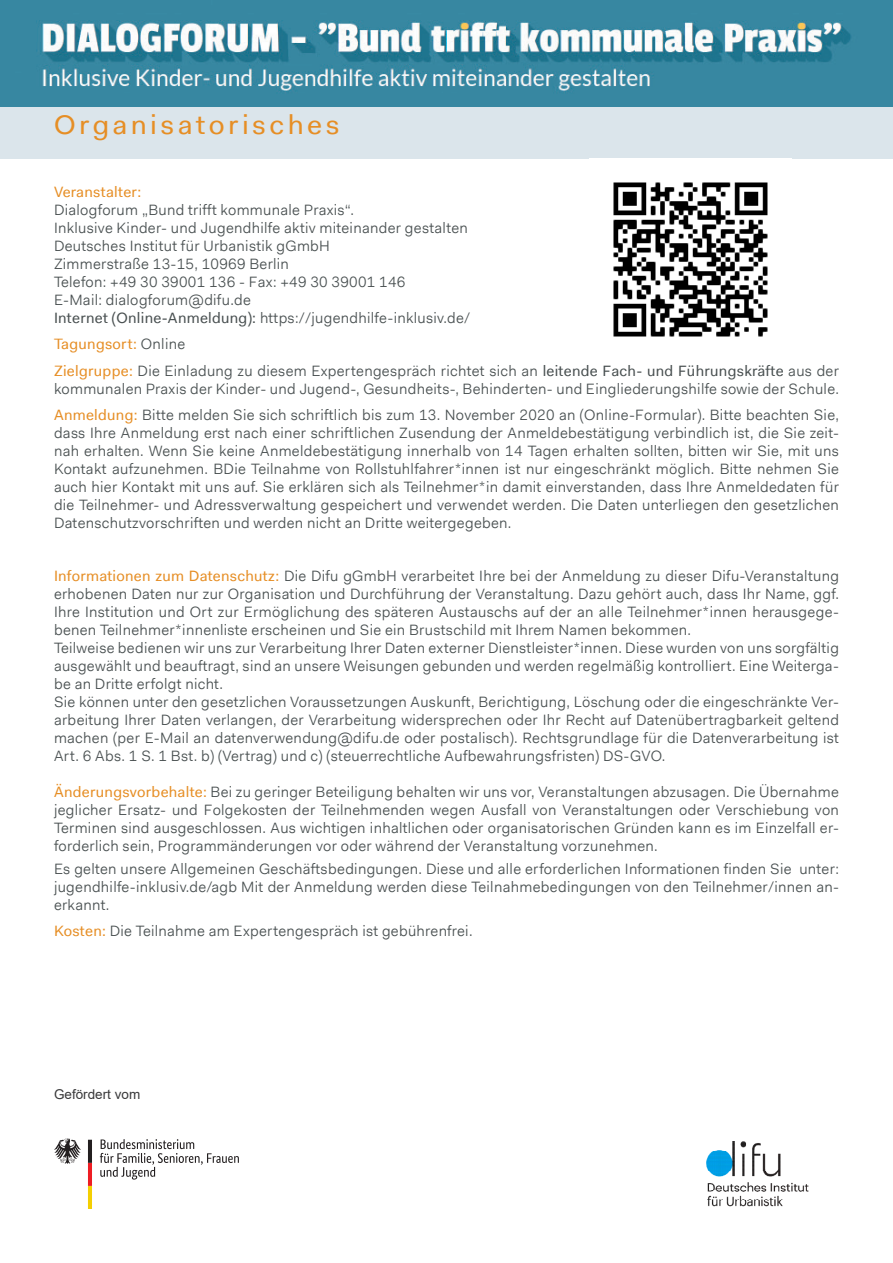
<style>
.page{position:relative;width:893px;height:1263px;background:#fff}
.page>*{position:absolute;margin:0;border:0;box-sizing:border-box;transform-origin:0 0}
.arial_10{font:27px "Fakt Pro";letter-spacing:.125em;color:#e68e25;scale:1.05 1}
.t1{font:15px/18px "Fakt Pro Blond";letter-spacing:.02em;color:#495051;text-align:justify}
.arial_10-2{font:15px "Fakt Pro";letter-spacing:.02em;color:#e68e25}
.arial_10-3{font:13.5px "Arial";color:#383839}
.s1{font-family:"Fakt Pro"}
.s2{font-family:"Fakt Pro Blond";color:#495051}
.s3{font-family:"Fakt Pro";color:#e68e25}
</style>
<div class="page">
<div style="left:0;top:28px;width:893px;height:131px;background:#dbe5eb"></div>
<img style="left:0;top:0;width:893px;height:106px">
<svg style="left:100px;top:1139px;width:139px;height:40px"></svg>
<svg style="left:54px;top:1138px;width:27px;height:26px"></svg>
<svg style="left:88px;top:1140px;width:4px;height:69px"></svg>
<img style="left:706px;top:1141px;width:103px;height:66px">
<img style="left:613px;top:182px;width:155px;height:155px">
<p class="arial_10" style="left:54px;top:107px;width:273px">Organisatorisches</p>
<p class="arial_10-2" style="left:54px;top:182px;width:89px">Veranstalter:</p>
<p class="t1" style="left:54px;top:201px;width:415px;text-align:left">Dialogforum „Bund trifft kommunale Praxis“.<br>Inklusive Kinder- und Jugendhilfe aktiv miteinander gestalten Deutsches Institut für Urbanistik gGmbH<br>Zimmerstraße 13-15, 10969 Berlin<br>Telefon: +49 30 39001 136 - Fax: +49 30 39001 146<br>E-Mail: dialogforum@difu.de</p>
<p class="t1" style="left:54px;top:309px;width:418px"><span class="s1">Internet (Online-Anmeldung):</span> https://jugendhilfe-inklusiv.de/</p>
<p class="arial_10-2" style="left:54px;top:334px;width:133px">Tagungsort: <span class="s2">Online</span></p>
<p class="t1" style="left:54px;top:362px;width:786px"><span class="s3">Zielgruppe:</span> Die Einladung zu diesem Expertengespräch richtet sich an <span class="s1">leitende Fach- und Führungskräfte</span> aus der kommunalen Praxis der Kinder- und Jugend-, Gesundheits-, Behinderten- und Eingliederungshilfe sowie der Schule.</p>
<p class="t1" style="left:54px;top:406px;width:786px"><span class="s3">Anmeldung:</span> Bitte melden Sie sich schriftlich bis zum 13. November 2020 an (Online-Formular). Bitte beachten Sie, dass Ihre Anmeldung erst nach einer schriftlichen Zusendung der Anmeldebestätigung verbindlich ist, die Sie zeit&shy;nah erhalten. Wenn Sie keine Anmeldebestätigung innerhalb von 14 Tagen erhalten sollten, bitten wir Sie, mit uns Kontakt aufzunehmen. BDie Teilnahme von Rollstuhlfahrer*innen ist nur eingeschränkt möglich. Bitte nehmen Sie auch hier Kontakt mit uns auf. Sie erklären sich als Teilnehmer*in damit einverstanden, dass Ihre Anmeldedaten für die Teilnehmer- und Adressverwaltung gespeichert und verwendet werden. Die Daten unterliegen den gesetzlichen Datenschutzvorschriften und werden nicht an Dritte weitergegeben.</p>
<p class="t1" style="left:54px;top:567px;width:786px"><span class="s3">Informationen zum Datenschutz:</span> Die Difu gGmbH verarbeitet Ihre bei der Anmeldung zu dieser Difu-Veranstaltung erhobenen Daten nur zur Organisation und Durchführung der Veranstaltung. Dazu gehört auch, dass Ihr Name, ggf.<br>Ihre Institution und Ort zur Ermöglichung des späteren Austauschs auf der an alle Teilnehmer*innen herausgege&shy;benen Teilnehmer*innenliste erscheinen und Sie ein Brustschild mit Ihrem Namen bekommen.</p>
<p class="t1" style="left:54px;top:639px;width:786px">Teilweise bedienen wir uns zur Verarbeitung Ihrer Daten externer Dienstleister*innen. Diese wurden von uns sorgfältig ausgewählt und beauftragt, sind an unsere Weisungen gebunden und werden regelmäßig kontrolliert. Eine Weiterga&shy;be an Dritte erfolgt nicht.</p>
<p class="t1" style="left:54px;top:693px;width:786px">Sie können unter den gesetzlichen Voraussetzungen Auskunft, Berichtigung, Löschung oder die eingeschränkte Ver&shy;arbeitung Ihrer Daten verlangen, der Verarbeitung widersprechen oder Ihr Recht auf Datenübertragbarkeit geltend machen (per E-Mail an datenverwendung@difu.de oder postalisch). Rechtsgrundlage für die Datenverarbeitung ist Art. 6 Abs. 1 S. 1 Bst. b) (Vertrag) und c) (steuerrechtliche Aufbewahrungsfristen) DS-GVO.</p>
<p class="t1" style="left:54px;top:783px;width:786px"><span class="s3">Änderungsvorbehalte:</span> Bei zu geringer Beteiligung behalten wir uns vor, Veranstaltungen abzusagen. Die Übernahme jeglicher Ersatz- und Folgekosten der Teilnehmenden wegen Ausfall von Veranstaltungen oder Verschiebung von Terminen sind ausgeschlossen. Aus wichtigen inhaltlichen oder organisatorischen Gründen kann es im Einzelfall er&shy;forderlich sein, Programmänderungen vor oder während der Veranstaltung vorzunehmen.</p>
<p class="t1" style="left:54px;top:859px;width:786px">Es gelten unsere Allgemeinen Geschäftsbedingungen. Diese und alle erforderlichen Informationen finden Sie unter: jugendhilfe-inklusiv.de/agb Mit der Anmeldung werden diese Teilnahmebedingungen von den Teilnehmer/innen an&shy;erkannt.</p>
<p class="t1" style="left:54px;top:922px;width:420px"><span class="s3">Kosten:</span> Die Teilnahme am Expertengespräch ist gebührenfrei.</p>
<p class="arial_10-3" style="left:54px;top:1085px;width:88px">Gefördert vom</p>
</div>
